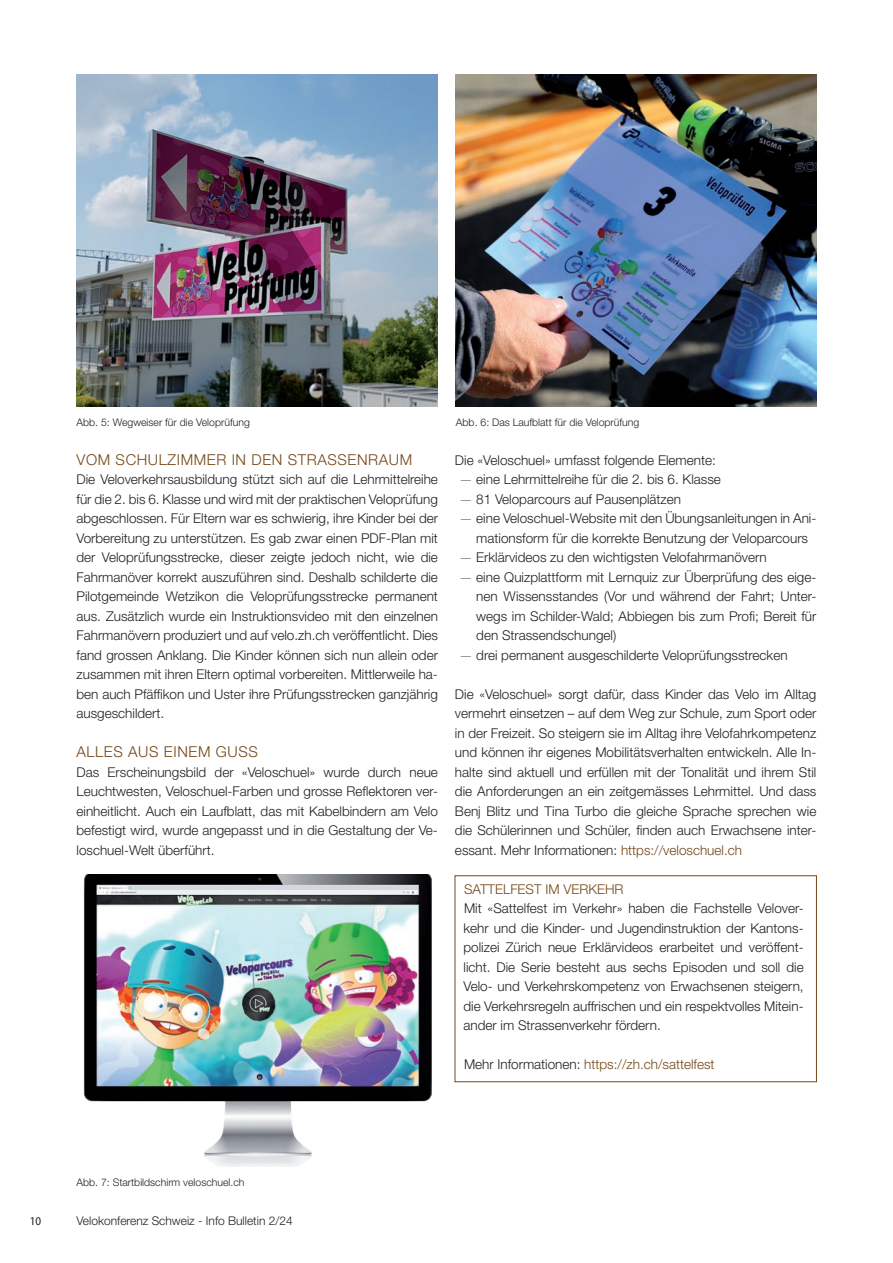
<style>
.page{position:relative;width:893px;height:1263px;background:#fff}
.page>*{position:absolute;margin:0;border:0;box-sizing:border-box;transform-origin:0 0}
.t1{font:300 15px "Helvetica Neue LT Std";letter-spacing:.04em;color:#754718}
.t2{font:300 13.5px/19.5px "Helvetica Neue LT Std";color:#231f20;text-align:justify}
.t3{font:300 13.5px "Helvetica Neue LT Std";color:#754718}
.t4{font:300 12px "Helvetica Neue LT Std";color:#231f20}
.t5{font:semi-condensed 12px "Myriad Pro";color:#231f20}
.t6{font:300 10.5px "Helvetica Neue LT Std";color:#231f20}
.s1{font-family:"Helvetica Neue LT Com";font-weight:100}
.s2{color:#754718}
.s3{color:#231f20}
</style>
<div class="page">
<img style="left:77px;top:75px;width:361px;height:331px">
<img style="left:83px;top:874px;width:349px;height:293px">
<img style="left:456px;top:75px;width:360px;height:331px">
<div style="left:455px;top:875px;width:362px;height:207px;border:1px solid #754718"></div>
<p class="t6" style="left:77px;top:416px;width:175px">Abb. 5: Wegweiser für die Veloprüfung</p>
<p class="t1" style="left:77px;top:450px;width:337px">VOM SCHULZIMMER IN DEN STRASSENRAUM</p>
<p class="t2" style="left:77px;top:469px;width:363px">Die Veloverkehrsausbildung stützt sich auf die Lehrmittelreihe für die 2. bis 6. Klasse und wird mit der praktischen Veloprüfung abgeschlossen. Für Eltern war es schwierig, ihre Kinder bei der Vorbereitung zu unterstützen. Es gab zwar einen PDF-Plan mit der Veloprüfungsstrecke, dieser zeigte jedoch nicht, wie die Fahrmanöver korrekt auszuführen sind. Deshalb schilderte die Pilotgemeinde Wetzikon die Veloprüfungsstrecke permanent aus. Zusätzlich wurde ein Instruktionsvideo mit den einzelnen Fahrmanövern produziert und auf velo.zh.ch veröffentlicht. Dies fand grossen Anklang. Die Kinder können sich nun allein oder zusammen mit ihren Eltern optimal vorbereiten. Mittlerweile ha&shy;ben auch Pfäffikon und Uster ihre Prüfungsstrecken ganzjährig ausgeschildert.</p>
<p class="t1" style="left:77px;top:743px;width:183px">ALLES AUS EINEM GUSS</p>
<p class="t2" style="left:77px;top:762px;width:363px">Das Erscheinungsbild der «Veloschuel» wurde durch neue Leuchtwesten, Veloschuel-Farben und grosse Reflektoren ver&shy;einheitlicht. Auch ein Laufblatt, das mit Kabelbindern am Velo befestigt wird, wurde angepasst und in die Gestaltung der Ve&shy;loschuel-Welt überführt.</p>
<p class="t6" style="left:456px;top:416px;width:185px">Abb. 6: Das Laufblatt für die Veloprüfung</p>
<p class="t2" style="left:455px;top:450px;width:262px">Die «Veloschuel» umfasst folgende Elemente:</p>
<p class="t2" style="left:459px;top:469px;width:263px"><span class="s1">—</span> eine Lehrmittelreihe für die 2. bis 6. Klasse</p>
<p class="t2" style="left:459px;top:489px;width:223px"><span class="s1">—</span> 81 Veloparcours auf Pausenplätzen</p>
<p class="t2" style="left:476px;top:508px;width:342px;text-indent:-17px"><span class="s1">—</span> eine Veloschuel-Website mit den Übungsanleitungen in Ani&shy;mationsform für die korrekte Benutzung der Veloparcours</p>
<p class="t2" style="left:459px;top:547px;width:309px"><span class="s1">—</span> Erklärvideos zu den wichtigsten Velofahrmanövern</p>
<p class="t2" style="left:476px;top:567px;width:342px;text-indent:-17px"><span class="s1">—</span> eine Quizplattform mit Lernquiz zur Überprüfung des eige&shy;nen Wissensstandes (Vor und während der Fahrt; Unter&shy;wegs im Schilder-Wald; Abbiegen bis zum Profi; Bereit für den Strassendschungel)</p>
<p class="t2" style="left:459px;top:645px;width:330px"><span class="s1">—</span> drei permanent ausgeschilderte Veloprüfungsstrecken</p>
<p class="t2" style="left:455px;top:684px;width:363px">Die «Veloschuel» sorgt dafür, dass Kinder das Velo im Alltag vermehrt einsetzen – auf dem Weg zur Schule, zum Sport oder in der Freizeit. So steigern sie im Alltag ihre Velofahrkompetenz und können ihr eigenes Mobilitätsverhalten entwickeln. Alle In&shy;halte sind aktuell und erfüllen mit der Tonalität und ihrem Stil die Anforderungen an ein zeitgemässes Lehrmittel. Und dass Benj Blitz und Tina Turbo die gleiche Sprache sprechen wie die Schülerinnen und Schüler, finden auch Erwachsene inter&shy;essant. Mehr Informationen: <span class="s2">https://veloschuel.ch</span></p>
<p class="t3" style="left:464px;top:881px;width:161px">SATTELFEST IM VERKEHR</p>
<p class="t2" style="left:463px;top:898px;width:342px">Mit «Sattelfest im Verkehr» haben die Fachstelle Velover&shy;kehr und die Kinder- und Jugendinstruktion der Kantons&shy;polizei Zürich neue Erklärvideos erarbeitet und veröffent&shy;licht. Die Serie besteht aus sechs Episoden und soll die Velo- und Verkehrskompetenz von Erwachsenen steigern, die Verkehrsregeln auffrischen und ein respektvolles Mitein&shy;ander im Strassenverkehr fördern.</p>
<p class="t3" style="left:464px;top:1056px;width:252px"><span class="s3">Mehr Informationen:</span> https://zh.ch/sattelfest</p>
<p class="t6" style="left:77px;top:1176px;width:170px">Abb. 7: Startbildschirm veloschuel.ch</p>
<p class="t5" style="left:30px;top:1215px;width:13px">10</p>
<p class="t4" style="left:77px;top:1214px;width:218px">Velokonferenz Schweiz - Info Bulletin 2/24</p>
</div>
